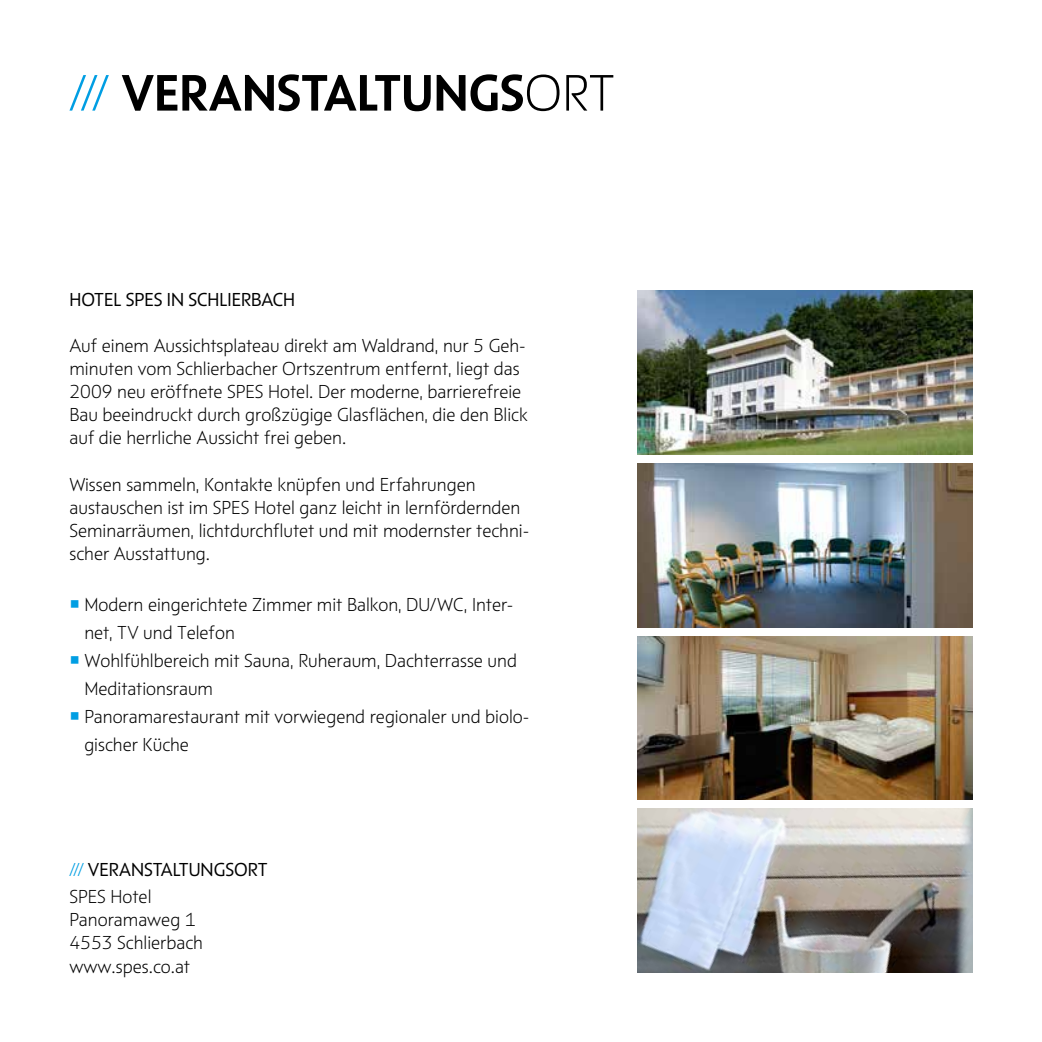
<style>
.page{position:relative;width:1042px;height:1042px;background:#fff}
.page>*{position:absolute;margin:0;border:0;box-sizing:border-box;transform-origin:0 0}
.t1{font:700 52.5px "BAEK Otype";color:#000}
.t2{font:300 19.25px/23.1px "BAEK Otype";color:#000}
.t3{font:19.25px/27.1px "BAEK Otype";color:#000}
.s1{font-weight:300;color:#009ee3}
.s2{font-weight:300}
.s3{color:#009ee3}
</style>
<div class="page">
<img style="left:637px;top:291px;width:335px;height:163px">
<img style="left:637px;top:463px;width:335px;height:164px">
<img style="left:637px;top:636px;width:335px;height:164px">
<img style="left:637px;top:809px;width:335px;height:163px">
<h1 class="t1" style="left:69px;top:60px;width:547px"><span class="s1">///</span> VERANSTALTUNGS<span class="s2">ORT</span></h1>
<p class="t3" style="left:69px;top:285px;width:204px">HOTEL SPES IN SCH LIERBACH</p>
<p class="t2" style="left:69px;top:333px;width:460px">Auf einem Aussichtsplateau direkt am Waldrand, nur 5 Geh&shy;minuten vom Schlierbacher Ortszentrum entfernt, liegt das 2009 neu eröffnete SPES Hotel. Der moderne, barrierefreie Bau beeindruckt durch großzügige Glasflächen, die den Blick auf die herrliche Aussicht frei geben.</p>
<p class="t2" style="left:69px;top:472px;width:461px">Wissen sammeln, Kontakte knüpfen und Erfahrungen austauschen ist im SPES Hotel ganz leicht in lernfördernden Seminarräumen, lichtdurchflutet und mit modernster techni&shy;scher Ausstattung.</p>
<p class="t2" style="left:84px;top:590px;width:430px;line-height:28px;text-indent:-15px"><span class="s3">○</span> Modern eingerichtete Zimmer mit Balkon, DU/WC, Inter&shy;net, TV und Telefon</p>
<p class="t2" style="left:84px;top:646px;width:434px;line-height:28px;text-indent:-15px"><span class="s3">○</span> Wohlfühlbereich mit Sauna, Ruheraum, Dachterrasse und<br>Meditationsraum</p>
<p class="t2" style="left:84px;top:702px;width:446px;line-height:28px;text-indent:-15px"><span class="s3">○</span> Panoramarestaurant mit vorwiegend regionaler und biolo&shy;gischer Küche</p>
<p class="t3" style="left:69px;top:856px;width:199px"><span class="s1">///</span> VERANSTALTUNGSORT<br><span class="s2">SPES Hotel</span></p>
<p class="t2" style="left:69px;top:908px;width:135px">Panoramaweg 1<br>4553 Schlierbach www.spes.co.at</p>
</div>
